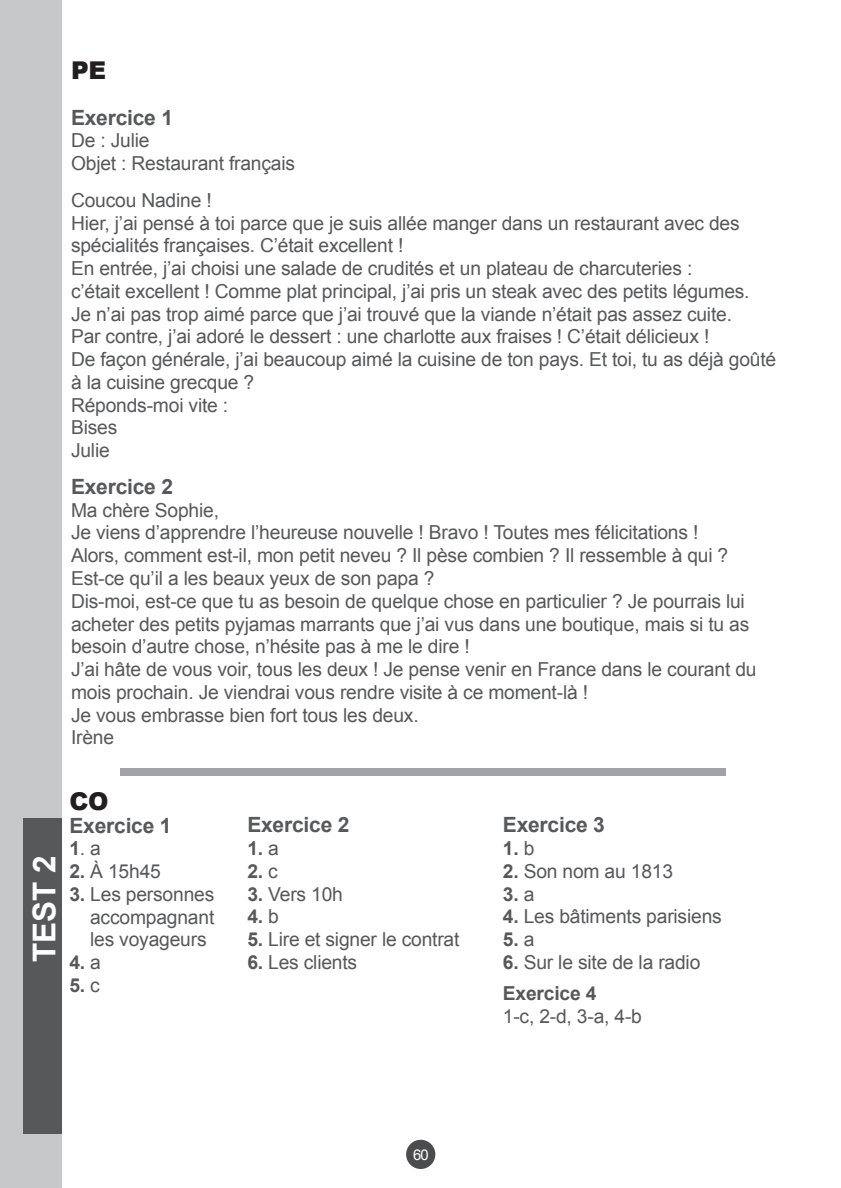
<style>
.page{position:relative;width:841px;height:1188px;background:#fff}
.page>*{position:absolute;margin:0;border:0;box-sizing:border-box;transform-origin:0 0}
.t1{font:700 31.5px "Arial";color:#fff}
.t2{font:900 24.5px "Arial";color:#231f20}
.t3{font:700 21px "Arial";letter-spacing:-.01em;color:#57585a}
.t4{font:19.25px/22.8px "Arial";letter-spacing:-.01em;color:#57585a}
.t5{font:700 19.25px "Arial";color:#57585a}
.t6{font:14.88px "Arial";color:#fff}
.s1{font-weight:700}
.s2{font-weight:400}
</style>
<div class="page">
<div style="left:406px;top:1139px;width:29px;height:30px;background:#4b4c4d;border-radius:50%"></div>
<div style="left:0;top:0;width:62px;height:1188px;background:#c7c8ca"></div>
<div style="left:23px;top:818px;width:39px;height:315px;background:#57585a"></div>
<div style="left:120px;top:767px;width:605px;height:8px;background:#a1a3a6"></div>
<p class="t2" style="left:71px;top:53px;width:37px">PE</p>
<p class="t3" style="left:71px;top:103px;width:104px">Exercice 1</p>
<p class="t4" style="left:71px;top:129px;width:225px">De : Julie<br>Objet : Restaurant français</p>
<p class="t4" style="left:71px;top:189px;width:706px">Coucou Nadine !<br>Hier, j’ai pensé à toi parce que je suis allée manger dans un restaurant avec des spécialités françaises. C’était excellent !<br>En entrée, j’ai choisi une salade de crudités et un plateau de charcuteries :<br>c’était excellent ! Comme plat principal, j’ai pris un steak avec des petits légumes.<br>Je n’ai pas trop aimé parce que j’ai trouvé que la viande n’était pas assez cuite.<br>Par contre, j’ai adoré le dessert : une charlotte aux fraises ! C’était délicieux !<br>De façon générale, j’ai beaucoup aimé la cuisine de ton pays. Et toi, tu as déjà goûté à la cuisine grecque ?<br>Réponds-moi vite :<br>Bises<br>Julie</p>
<p class="t3" style="left:71px;top:472px;width:104px">Exercice 2</p>
<p class="t4" style="left:71px;top:499px;width:687px">Ma chère Sophie,<br>Je viens d’apprendre l’heureuse nouvelle ! Bravo ! Toutes mes félicitations !<br>Alors, comment est-il, mon petit neveu ? Il pèse combien ? Il ressemble à qui ?<br>Est-ce qu’il a les beaux yeux de son papa ?<br>Dis-moi, est-ce que tu as besoin de quelque chose en particulier ? Je pourrais lui acheter des petits pyjamas marrants que j’ai vus dans une boutique, mais si tu as besoin d’autre chose, n’hésite pas à me le dire !<br>J’ai hâte de vous voir, tous les deux ! Je pense venir en France dans le courant du mois prochain. Je viendrai vous rendre visite à ce moment-là !<br>Je vous embrasse bien fort tous les deux.<br>Irène</p>
<h1 class="t1" style="left:23px;top:962px;width:108px;rotate:-90deg">TEST 2</h1>
<p class="t2" style="left:69px;top:783px;width:41px">CO</p>
<p class="t3" style="left:69px;top:811px;width:104px">Exercice 1</p>
<p class="t4" style="left:69px;top:837px;width:33px"><span class="s1">1</span>. a</p>
<p class="t4" style="left:69px;top:860px;width:93px"><span class="s1">2.</span> À 15h45</p>
<p class="t4" style="left:90px;top:883px;width:126px;text-align:justify;text-indent:-21px"><span class="s1">3.</span> Les personnes accompagnant les voyageurs</p>
<p class="t5" style="left:69px;top:949px;width:33px">4. <span class="s2">a</span></p>
<p class="t5" style="left:69px;top:972px;width:32px">5. <span class="s2">c</span></p>
<p class="t3" style="left:247px;top:811px;width:104px">Exercice 2</p>
<p class="t5" style="left:247px;top:835px;width:33px">1. <span class="s2">a</span></p>
<p class="t5" style="left:247px;top:858px;width:32px">2. <span class="s2">c</span></p>
<p class="t4" style="left:247px;top:882px;width:97px"><span class="s1">3.</span> Vers 10h</p>
<p class="t5" style="left:247px;top:903px;width:33px">4. <span class="s2">b</span></p>
<p class="t4" style="left:247px;top:928px;width:213px"><span class="s1">5.</span> Lire et signer le contrat</p>
<p class="t4" style="left:247px;top:951px;width:111px"><span class="s1">6.</span> Les clients</p>
<p class="t3" style="left:503px;top:811px;width:104px">Exercice 3</p>
<p class="t5" style="left:503px;top:835px;width:33px">1. <span class="s2">b</span></p>
<p class="t4" style="left:503px;top:860px;width:172px"><span class="s1">2.</span> Son nom au 1813</p>
<p class="t5" style="left:503px;top:881px;width:33px">3. <span class="s2">a</span></p>
<p class="t4" style="left:503px;top:905px;width:220px"><span class="s1">4.</span> Les bâtiments parisiens</p>
<p class="t5" style="left:503px;top:926px;width:33px">5. <span class="s2">a</span></p>
<p class="t4" style="left:503px;top:946px;width:199px;line-height:31.2px"><span class="s1">6.</span> Sur le site de la radio<br><span class="s1">Exercice 4</span></p>
<p class="t4" style="left:503px;top:1004px;width:141px">1-c, 2-d, 3-a, 4-b</p>
<p class="t6" style="left:413px;top:1144px;width:17px">60</p>
</div>
